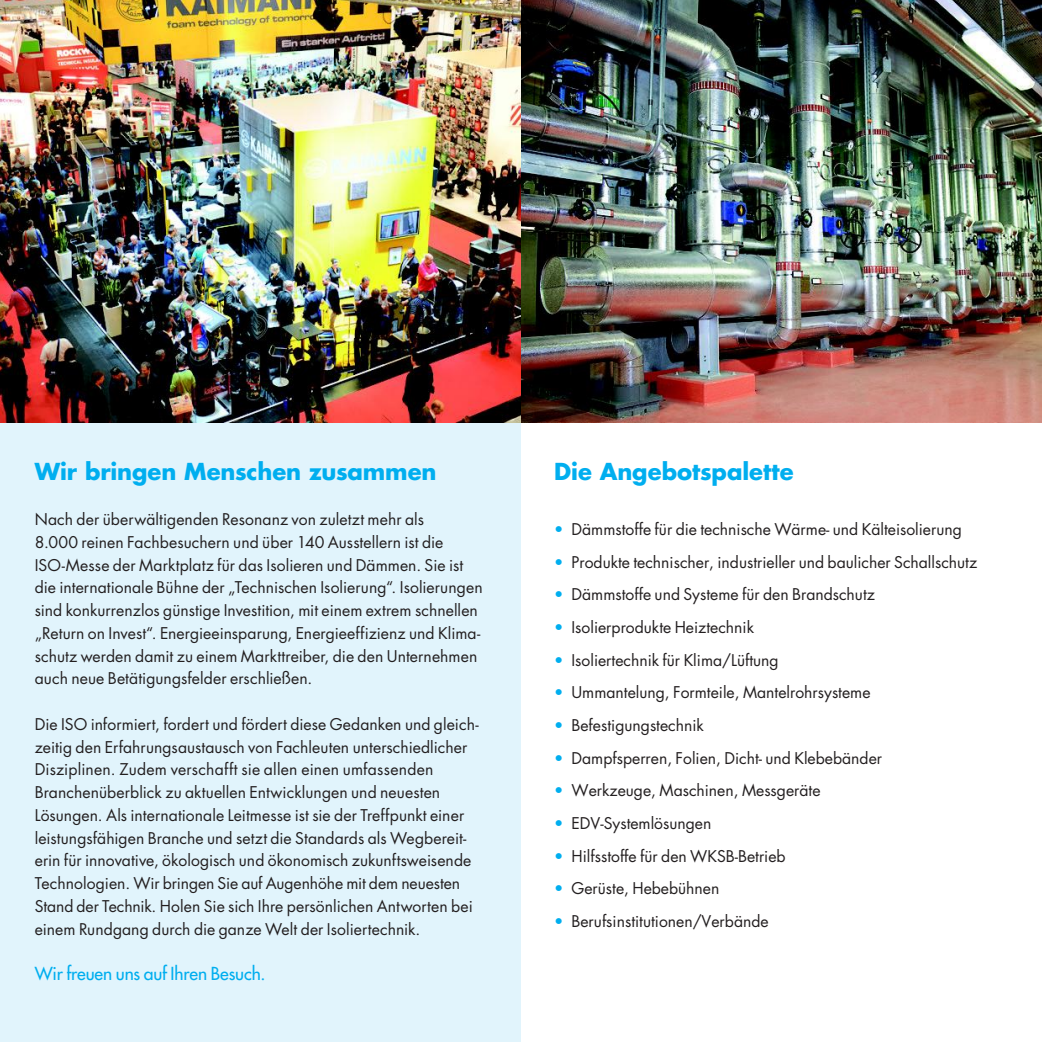
<style>
.page{position:relative;width:1042px;height:1042px;background:#fff}
.page>*{position:absolute;margin:0;border:0;box-sizing:border-box;transform-origin:0 0}
.t1{font:700 22.75px "Futura";color:#00aeef}
.t2{font:17.5px "Futura";letter-spacing:-.005em;color:#00aeef}
.t3{font:15.75px/22.8px "Futura";color:#231f20}
.s1{color:#00aeef}
</style>
<div class="page">
<div style="left:0;top:402px;width:521px;height:640px;background:#e1f4fc"></div>
<img style="left:0;top:0;width:1042px;height:422px">
<h1 class="t1" style="left:35px;top:456px;width:403px">Wir bringen Menschen zusammen</h1>
<p class="t3" style="left:35px;top:508px;width:449px">Nach der überwältigenden Resonanz von zuletzt mehr als<br>8.000 reinen Fachbesuchern und über 140 Ausstellern ist die ISO-Messe der Marktplatz für das Isolieren und Dämmen. Sie ist die internationale Bühne der „Technischen Isolierung“. Isolierungen sind konkurrenzlos günstige Investition, mit einem extrem schnellen „Return on Invest“. Energieeinsparung, Energieeffizienz und Klima&shy;schutz werden damit zu einem Markttreiber, die den Unternehmen auch neue Betätigungsfelder erschließen.</p>
<p class="t3" style="left:35px;top:713px;width:445px">Die ISO informiert, fordert und fördert diese Gedanken und gleich&shy;zeitig den Erfahrungsaustausch von Fachleuten unterschiedlicher Disziplinen. Zudem verschafft sie allen einen umfassenden Branchenüberblick zu aktuellen Entwicklungen und neuesten Lösungen. Als internationale Leitmesse ist sie der Treffpunkt einer leistungsfähigen Branche und setzt die Standards als Wegbereit&shy;erin für innovative, ökologisch und ökonomisch zukunftsweisende Technologien. Wir bringen Sie auf Augenhöhe mit dem neuesten Stand der Technik. Holen Sie sich Ihre persönlichen Antworten bei einem Rundgang durch die ganze Welt der Isoliertechnik.</p>
<p class="t2" style="left:35px;top:963px;width:232px">Wir freuen uns auf Ihren Besuch.</p>
<h1 class="t1" style="left:554px;top:456px;width:241px">Die Angebotspalette</h1>
<p class="t3" style="left:554px;top:518px;width:409px"><span class="s1">•</span> Dämmstoffe für die technische Wärme- und Kälteisolierung</p>
<p class="t3" style="left:554px;top:551px;width:424px"><span class="s1">•</span> Produkte technischer, industrieller und baulicher Schallschutz</p>
<p class="t3" style="left:554px;top:583px;width:322px"><span class="s1">•</span> Dämmstoffe und Systeme für den Brandschutz</p>
<p class="t3" style="left:554px;top:616px;width:201px"><span class="s1">•</span> Isolierprodukte Heiztechnik</p>
<p class="t3" style="left:554px;top:649px;width:226px"><span class="s1">•</span> Isoliertechnik für Klima/Lüftung</p>
<p class="t3" style="left:554px;top:681px;width:318px"><span class="s1">•</span> Ummantelung, Formteile, Mantelrohrsysteme</p>
<p class="t3" style="left:554px;top:714px;width:151px"><span class="s1">•</span> Befestigungstechnik</p>
<p class="t3" style="left:554px;top:747px;width:329px"><span class="s1">•</span> Dampfsperren, Folien, Dicht- und Klebebänder</p>
<p class="t3" style="left:554px;top:779px;width:268px"><span class="s1">•</span> Werkzeuge, Maschinen, Messgeräte</p>
<p class="t3" style="left:554px;top:812px;width:159px"><span class="s1">•</span> EDV-Systemlösungen</p>
<p class="t3" style="left:554px;top:845px;width:233px"><span class="s1">•</span> Hilfsstoffe für den WKSB-Betrieb</p>
<p class="t3" style="left:554px;top:877px;width:167px"><span class="s1">•</span> Gerüste, Hebebühnen</p>
<p class="t3" style="left:554px;top:910px;width:216px"><span class="s1">•</span> Berufsinstitutionen/Verbände</p>
</div>
